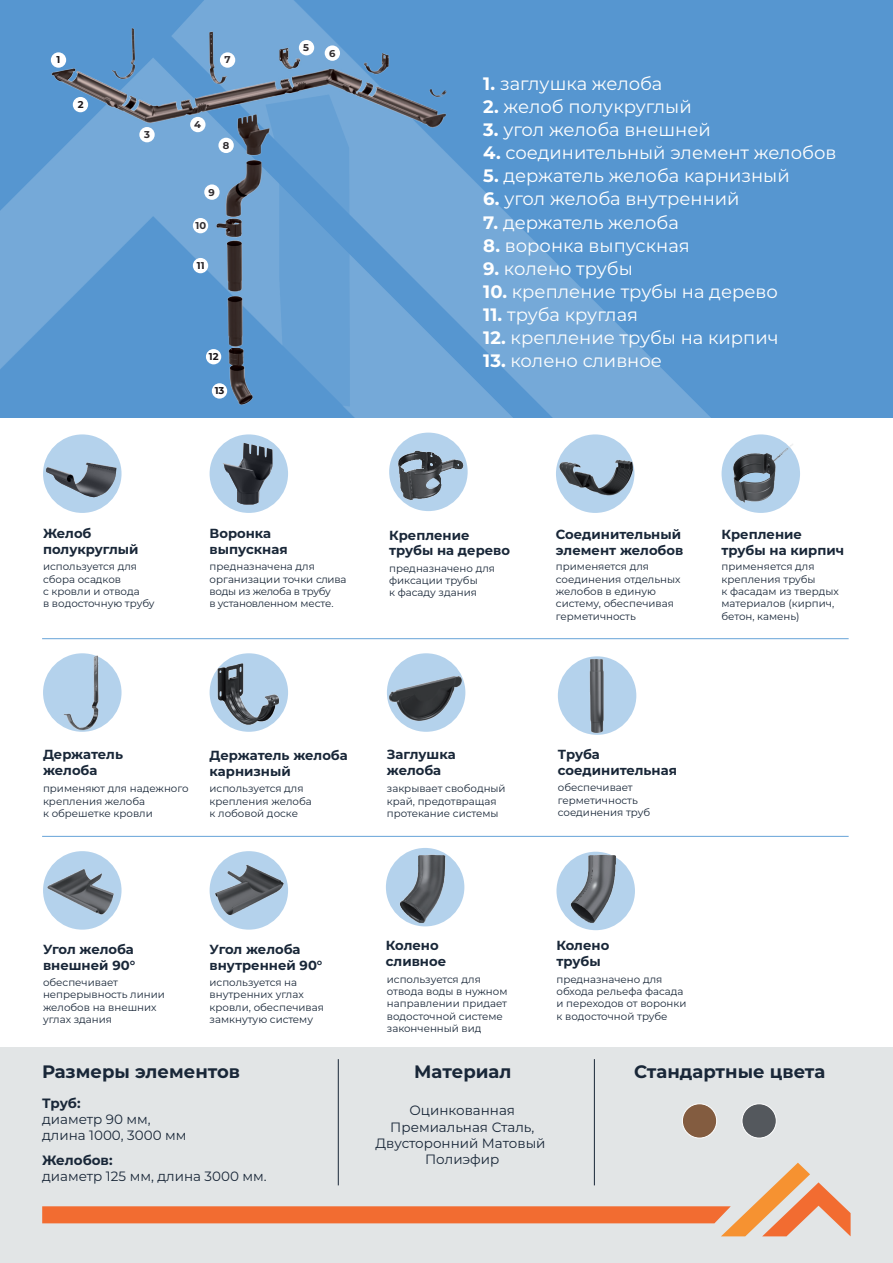
<style>
.page{position:relative;width:893px;height:1263px;background:#fff}
.page>*{position:absolute;margin:0;border:0;box-sizing:border-box;transform-origin:0 0}
.t1{font:18px "Montserrat";color:#fff}
.t2{font:700 18px "Montserrat";color:#192738}
.t3{font:13.5px/16.2px "Montserrat";color:#192738}
.t4{font:700 13.5px "Montserrat";letter-spacing:-.005em;color:#192738}
.t5{font:700 13.2px/15.8px "Montserrat";color:#192738}
.t6{font:10.2px/12.3px "Montserrat";color:#192738}
.t7{font:10.2px/12.3px "Montserrat";letter-spacing:-.025em;color:#192738}
.t8{font:700 9.9px "Montserrat";color:#1a161a}
.s1{font-weight:700}
</style>
<div class="page">
<div style="left:0;top:1047px;width:893px;height:216px;background:#e2e5e6"></div>
<svg style="left:210px;top:851px;width:78px;height:79px"></svg>
<div style="left:43px;top:434px;width:79px;height:79px;background:#b4d2ec;border-radius:50%"></div>
<div style="left:210px;top:434px;width:78px;height:79px;background:#b4d2ec;border-radius:50%"></div>
<div style="left:0;top:0;width:893px;height:417px;background:#5696d0"></div>
<img style="left:43px;top:852px;width:76px;height:76px">
<img style="left:214px;top:852px;width:73px;height:73px">
<img style="left:557px;top:656px;width:80px;height:79px">
<img style="left:556px;top:434px;width:79px;height:79px">
<img style="left:556px;top:851px;width:79px;height:79px">
<img style="left:386px;top:848px;width:79px;height:79px">
<svg style="left:42px;top:1163px;width:809px;height:73px"></svg>
<svg style="left:45px;top:462px;width:71px;height:36px"></svg>
<svg style="left:223px;top:443px;width:49px;height:62px"></svg>
<img style="left:389px;top:434px;width:79px;height:77px">
<svg style="left:210px;top:653px;width:78px;height:79px"></svg>
<img style="left:43px;top:653px;width:79px;height:79px">
<img style="left:210px;top:657px;width:74px;height:75px">
<img style="left:387px;top:656px;width:78px;height:76px">
<img style="left:0;top:0;width:718px;height:418px">
<hr style="left:338px;top:1059px;width:1px;height:126px;background:#192738">
<hr style="left:594px;top:1059px;width:1px;height:126px;background:#192738">
<hr style="left:42px;top:638px;width:807px;height:1px;background:#66a3d8">
<hr style="left:42px;top:836px;width:807px;height:1px;background:#66a3d8">
<div style="left:682px;top:1104px;width:35px;height:34px;background:#835c40;border-radius:50%"></div>
<div style="left:682px;top:1103px;width:35px;height:35px;border:1px solid #fff;border-radius:50%"></div>
<div style="left:742px;top:1104px;width:34px;height:34px;background:#54585d;border-radius:50%"></div>
<div style="left:742px;top:1103px;width:34px;height:35px;border:1px solid #fff;border-radius:50%"></div>
<img style="left:723px;top:435px;width:77px;height:77px">
<svg style="left:739px;top:472px;width:31px;height:11px"></svg>
<p class="t8" style="left:57px;top:52px;width:5px">1</p>
<p class="t8" style="left:78px;top:97px;width:7px">2</p>
<p class="t8" style="left:144px;top:127px;width:7px">3</p>
<p class="t8" style="left:225px;top:53px;width:8px">7</p>
<p class="t8" style="left:194px;top:117px;width:8px">4</p>
<p class="t8" style="left:223px;top:138px;width:8px">8</p>
<p class="t8" style="left:209px;top:185px;width:8px">9</p>
<p class="t8" style="left:196px;top:218px;width:12px">10</p>
<p class="t8" style="left:197px;top:258px;width:9px">11</p>
<p class="t8" style="left:209px;top:350px;width:11px">12</p>
<p class="t8" style="left:215px;top:384px;width:11px">13</p>
<p class="t8" style="left:303px;top:41px;width:7px">5</p>
<p class="t8" style="left:329px;top:46px;width:8px">6</p>
<h1 class="t1" style="left:483px;top:71px;width:181px"><span class="s1">1.</span> заглушка желоба</h1>
<h1 class="t1" style="left:483px;top:94px;width:210px"><span class="s1">2.</span> желоб полукруглый</h1>
<h1 class="t1" style="left:483px;top:117px;width:229px"><span class="s1">3.</span> угол желоба внешней</h1>
<h1 class="t1" style="left:483px;top:141px;width:355px"><span class="s1">4.</span> соединительный элемент желобов</h1>
<h1 class="t1" style="left:483px;top:164px;width:308px"><span class="s1">5.</span> держатель желоба карнизный</h1>
<h1 class="t1" style="left:483px;top:187px;width:258px"><span class="s1">6.</span> угол желоба внутренний</h1>
<h1 class="t1" style="left:483px;top:210px;width:197px"><span class="s1">7.</span> держатель желоба</h1>
<h1 class="t1" style="left:483px;top:233px;width:208px"><span class="s1">8.</span> воронка выпускная</h1>
<h1 class="t1" style="left:483px;top:256px;width:151px"><span class="s1">9.</span> колено трубы</h1>
<h1 class="t1" style="left:483px;top:279px;width:296px"><span class="s1">10.</span> крепление трубы на дерево</h1>
<h1 class="t1" style="left:483px;top:302px;width:156px"><span class="s1">11.</span> труба круглая</h1>
<h1 class="t1" style="left:483px;top:325px;width:297px"><span class="s1">12.</span> крепление трубы на кирпич</h1>
<h1 class="t1" style="left:483px;top:348px;width:180px"><span class="s1">13.</span> колено сливное</h1>
<p class="t5" style="left:43px;top:525px;width:97px">Желоб полукруглый</p>
<p class="t6" style="left:43px;top:560px;width:113px">используется для сбора осадков<br>с кровли и отвода<br>в водосточную трубу</p>
<p class="t5" style="left:210px;top:525px;width:80px">Воронка выпускная</p>
<p class="t7" style="left:210px;top:560px;width:138px">предназначена для организации точки слива воды из желоба в трубу<br>в установленном месте.</p>
<p class="t5" style="left:389px;top:526px;width:122px">Крепление трубы на дерево</p>
<p class="t6" style="left:389px;top:562px;width:107px">предназначено для фиксации трубы<br>к фасаду здания</p>
<p class="t5" style="left:556px;top:526px;width:129px">Соединительный элемент желобов</p>
<p class="t6" style="left:556px;top:560px;width:126px">применяется для соединения отдельных желобов в единую систему, обеспечивая герметичность</p>
<p class="t5" style="left:721px;top:526px;width:124px">Крепление трубы на кирпич</p>
<p class="t6" style="left:721px;top:560px;width:119px">применяется для крепления трубы<br>к фасадам из твердых материалов (кирпич, бетон, камень)</p>
<p class="t5" style="left:43px;top:746px;width:82px">Держатель желоба</p>
<p class="t6" style="left:43px;top:782px;width:147px">применяют для надежного крепления желоба<br>к обрешетке кровли</p>
<p class="t5" style="left:210px;top:747px;width:140px">Держатель желоба карнизный</p>
<p class="t6" style="left:210px;top:782px;width:104px">используется для крепления желоба к лобовой доске</p>
<p class="t5" style="left:387px;top:746px;width:70px">Заглушка желоба</p>
<p class="t6" style="left:387px;top:782px;width:120px">закрывает свободный край, предотвращая протекание системы</p>
<p class="t5" style="left:558px;top:746px;width:121px">Труба соединительная</p>
<p class="t6" style="left:558px;top:781px;width:94px">обеспечивает герметичность соединения труб</p>
<p class="t5" style="left:43px;top:941px;width:94px">Угол желоба внешней 90°</p>
<p class="t6" style="left:43px;top:976px;width:123px">обеспечивает непрерывность линии желобов на внешних углах здания</p>
<p class="t5" style="left:210px;top:941px;width:114px">Угол желоба внутренней 90°</p>
<p class="t6" style="left:210px;top:976px;width:116px">используется на внутренних углах кровли, обеспечивая замкнутую систему</p>
<h1 class="t2" style="left:42px;top:1058px;width:199px">Размеры элементов</h1>
<h2 class="t4" style="left:42px;top:1093px;width:40px">Труб:</h2>
<h2 class="t3" style="left:42px;top:1110px;width:146px">диаметр 90 мм, длина 1000, 3000 мм</h2>
<h2 class="t4" style="left:42px;top:1150px;width:72px">Желобов:</h2>
<h2 class="t3" style="left:42px;top:1167px;width:226px">диаметр 125 мм, длина 3000 мм.</h2>
<p class="t5" style="left:386px;top:936px;width:62px">Колено сливное</p>
<p class="t6" style="left:387px;top:973px;width:122px">используется для отвода воды в нужном направлении придает водосточной системе законченный вид</p>
<p class="t5" style="left:556px;top:936px;width:54px">Колено трубы</p>
<p class="t6" style="left:556px;top:973px;width:132px">предназначено для обхода рельефа фасада и переходов от воронки к водосточной трубе</p>
<h1 class="t2" style="left:414px;top:1058px;width:99px">Материал</h1>
<h2 class="t3" style="left:375px;top:1102px;width:172px;text-align:center">Оцинкованная<br>Премиальная Сталь,<br>Двусторонний Матовый<br>Полиэфир</h2>
<h1 class="t2" style="left:634px;top:1058px;width:193px">Стандартные цвета</h1>
</div>
